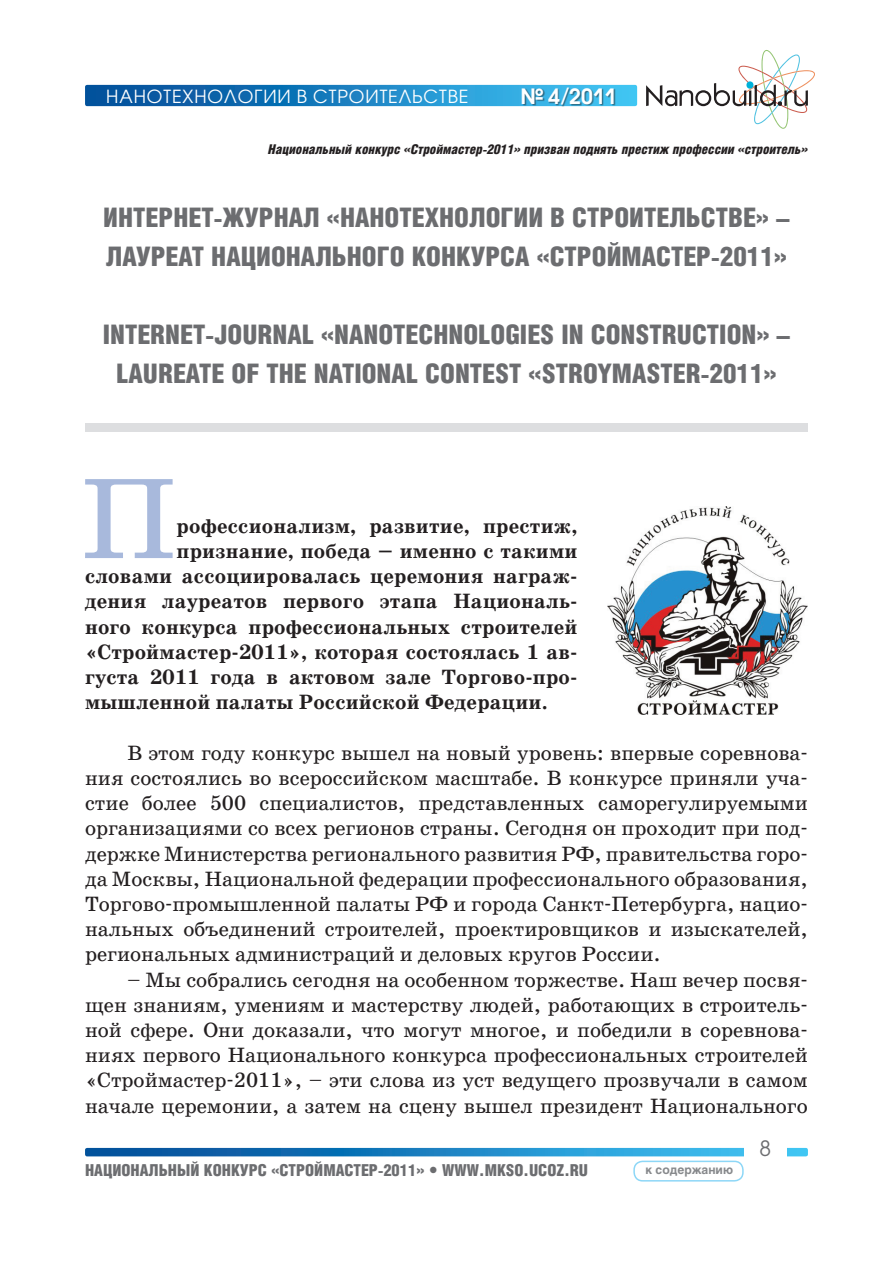
<style>
.page{position:relative;width:893px;height:1263px;background:#fff}
.page>*{position:absolute;margin:0;border:0;box-sizing:border-box;transform-origin:0 0}
.t1{font:900 27px/39px "Helios Cond";color:#6c6d70}
.t2{font:21px/25.2px "School Book C";color:#231f20;text-align:justify}
.t3{font:700 21px "School Book C";letter-spacing:.01em;color:#231f20}
.t4{font:600 21px "Avant Garde Gothic C";color:#fff}
.t5{font:21px "Avant Garde Gothic C";color:#6c6d70}
.t6{font:18px "Avant Garde Gothic C";letter-spacing:.05em;color:#fff}
.t7{font:900 16.5px "Helios Cond";color:#6c6d70}
.t8{font:italic 900 13.5px "Helios Cond";color:#231f20}
.t9{font:700 12px "Helios";color:#87898c}
.s1{font-size:19.5px}
</style>
<div class="page">
<svg style="left:85px;top:85px;width:552px;height:21px;background:#177bbc"></svg>
<div style="left:523px;top:88px;width:181px;height:33px;background:#231f20;opacity:.5"></div>
<svg style="left:85px;top:1148px;width:723px;height:8px;background:#1c83c2"></svg>
<div style="left:744px;top:1137px;width:43px;height:19px;background:#fff"></div>
<svg style="left:646px;top:50px;width:169px;height:79px"></svg>
<div style="left:633px;top:1160px;width:111px;height:21px;border:2px solid #8dd7f7;border-radius:9px"></div>
<div style="left:85px;top:423px;width:723px;height:9px;background:#dddee0"></div>
<svg style="left:85px;top:479px;width:88px;height:79px"></svg>
<img style="left:607px;top:507px;width:201px;height:207px">
<p class="t6" style="left:106px;top:85px;width:364px">Нанотехнологии в строительстве</p>
<p class="t4" style="left:521px;top:83px;width:97px">№ 4<span class="s1">/</span>2011</p>
<p class="t8" style="left:268px;top:142px;width:541px">Национальный конкурс «Строймастер-2011» призван поднять престиж профессии «строитель»</p>
<p class="t1" style="left:103px;top:198px;width:688px">ИНТЕРНЕТ-ЖУРНАЛ «НАНОТЕХНОЛОГИИ В СТРОИТЕЛЬСТВЕ» –<br>ЛАУР</p>
<p class="t1" style="left:166px;top:237px;width:77px">ЕАТ НАЦИО</p>
<p class="t1" style="left:286px;top:237px;width:186px">НАЛЬНОГО КОНКУРСА</p>
<p class="t1" style="left:537px;top:237px;width:252px">«СТРОЙМАСТЕР-2011»</p>
<p class="t1" style="left:103px;top:315px;width:689px;text-align:center">INTERNET-JOURNAL «NANOTECHNOLOGIES IN CONSTRUCTION» –<br>LAUREATE OF THE NATIONAL CONTEST «STROYMASTER-2011»</p>
<p class="t3" style="left:177px;top:515px;width:402px">рофессионализм, развитие, престиж,</p>
<p class="t3" style="left:177px;top:540px;width:402px">признание, победа – именно с такими</p>
<p class="t3" style="left:85px;top:565px;width:494px">словами ассоциировалась церемония награж-</p>
<p class="t3" style="left:85px;top:590px;width:494px">дения лауреатов первого этапа Националь-</p>
<p class="t3" style="left:85px;top:615px;width:494px">ного конкурса профессиональных строителей</p>
<p class="t3" style="left:85px;top:641px;width:494px">«Строймастер-2011», которая состоялась 1 ав-</p>
<p class="t3" style="left:85px;top:666px;width:492px">густа 2011 года в актовом зале Торгово-про-</p>
<p class="t3" style="left:85px;top:691px;width:464px">мышленной палаты Российской Федерации.</p>
<p class="t2" style="left:85px;top:740px;width:724px;text-indent:43px">В этом году конкурс вышел на новый уровень: впервые соревнова&shy;ния состоялись во всероссийском масштабе. В конкурсе приняли уча&shy;стие более 500 специалистов, представленных саморегулируемыми организациями со всех регионов страны. Сегодня он проходит при под&shy;держке Министерства регионального развития РФ, правительства горо&shy;да Москвы, Национальной федерации профессионального образования, Торгово-промышленной палаты РФ и города Санкт-Петербурга, нацио&shy;нальных объединений строителей, проектировщиков и изыскателей, региональных администраций и деловых кругов России.</p>
<p class="t2" style="left:85px;top:967px;width:724px;text-indent:43px">– Мы собрались сегодня на особенном торжестве. Наш вечер посвя&shy;щен знаниям, умениям и мастерству людей, работающих в строитель&shy;ной сфере. Они доказали, что могут многое, и победили в соревнова&shy;ниях первого Национального конкурса профессиональных строителей «Строймастер-2011», – эти слова из уст ведущего прозвучали в самом начале церемонии, а затем на сцену вышел президент Национального</p>
<p class="t7" style="left:85px;top:1161px;width:505px">НАЦИОНАЛЬНЫЙ КОНКУРС «СТРОЙМАСТЕР-2011» WWW.MKSO.UCOZ.RU</p>
<p class="t9" style="left:645px;top:1163px;width:89px">к содержанию</p>
<p class="t5" style="left:760px;top:1136px;width:13px">8</p>
</div>
